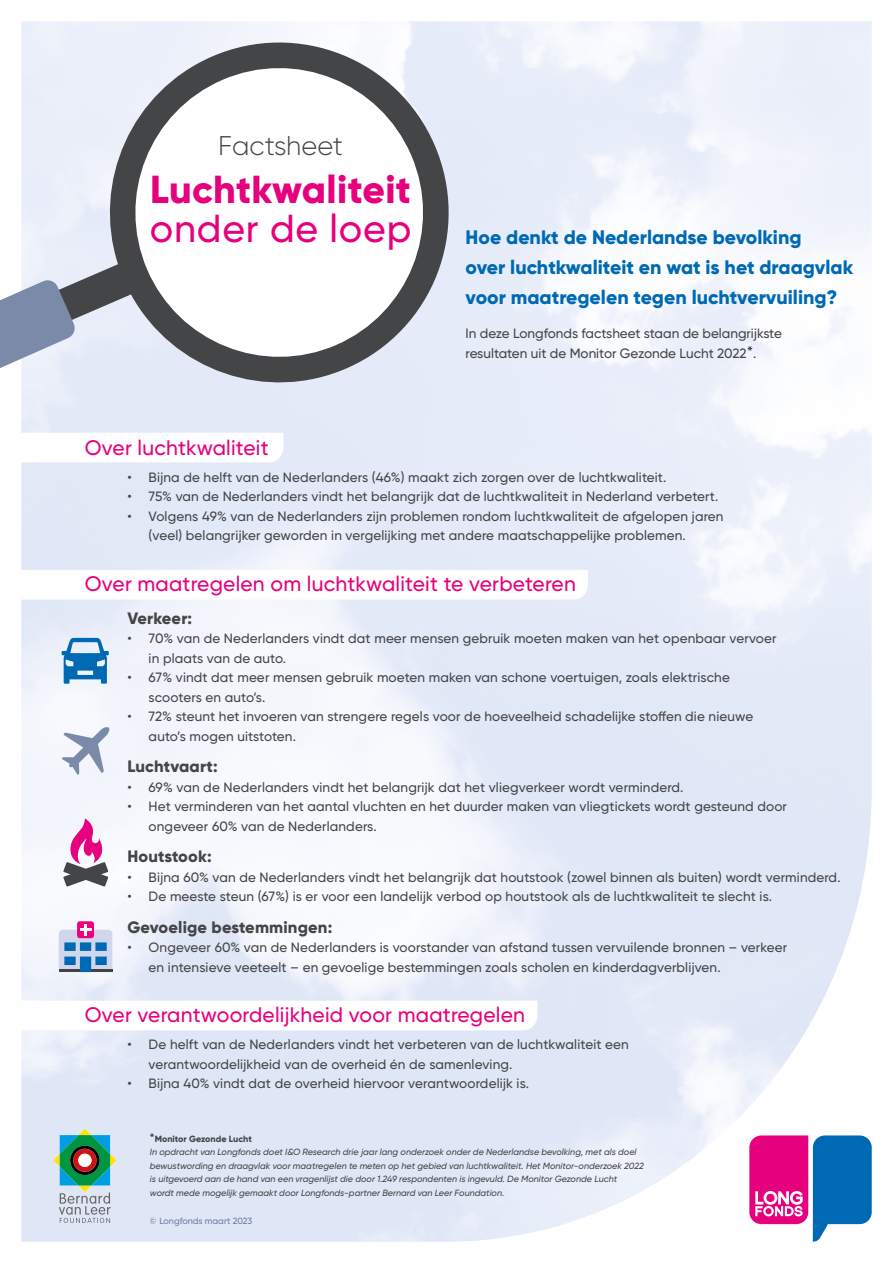
<style>
.page{position:relative;width:893px;height:1263px;background:#fff}
.page>*{position:absolute;margin:0;border:0;box-sizing:border-box;transform-origin:0 0}
.Hoofdstuk_kop{font:800 39px "Gilroy";letter-spacing:.01em;color:#e6007d}
.Hoofdstuk_kop-2{font:500 39px "Gilroy";letter-spacing:.02em;color:#e6007d}
.Hoofdstuk_kop-3{font:300 27px "Gilroy";color:#444547}
.t1{font:500 21px "Gilroy";letter-spacing:.01em;color:#e6007d}
.Hoofdstuk_kop-4{font:800 19.5px/30px "Gilroy";color:#0069b4}
.t2{font:800 16.5px "Gilroy";letter-spacing:.01em;color:#444547}
.Intro{font:500 13.5px/19.5px "Gilroy";letter-spacing:.01em;color:#444547}
.Intro-2{font:italic 500 9px "Gilroy";color:#444547}
.Intro-3{font:800 9px "Gilroy";color:#444547}
.t3{font:500 9px "Gilroy";color:#7b8aa9}
.s1{font-size:16.5px}
.s2{font-size:12px}
</style>
<div class="page">
<img style="left:21px;top:21px;width:851px;height:1221px">
<svg style="left:749px;top:1135px;width:123px;height:107px"></svg>
<svg style="left:21px;top:570px;width:567px;height:30px"></svg>
<svg style="left:21px;top:1001px;width:516px;height:29px"></svg>
<svg style="left:62px;top:638px;width:47px;height:46px;background:#61a1d0"></svg>
<svg style="left:63px;top:818px;width:45px;height:68px"></svg>
<svg style="left:62px;top:725px;width:49px;height:50px"></svg>
<div style="left:77px;top:921px;width:17px;height:17px;background:#f0007d;border-radius:3px"></div>
<svg style="left:59px;top:924px;width:53px;height:48px;background:#9aa7d0"></svg>
<svg style="left:53px;top:1129px;width:63px;height:94px;background:#89b3ac"></svg>
<svg style="left:21px;top:21px;width:450px;height:397px"></svg>
<svg style="left:0;top:279px;width:283px;height:183px"></svg>
<p class="Hoofdstuk_kop-3" style="left:218px;top:129px;width:126px">Factsheet</p>
<p class="Hoofdstuk_kop" style="left:150px;top:165px;width:262px">Luchtkwaliteit</p>
<p class="Hoofdstuk_kop-2" style="left:150px;top:205px;width:263px">onder de loep</p>
<p class="Hoofdstuk_kop-4" style="left:466px;top:222px;width:337px">Hoe denkt de Nederlandse bevolking</p>
<p class="Hoofdstuk_kop-4" style="left:466px;top:252px;width:389px">over luchtkwaliteit en wat is het draagvlak voor maatregelen tegen luchtvervuiling?</p>
<p class="Intro" style="left:466px;top:323px;width:318px;line-height:20.2px">In deze Longfonds factsheet staan de belangrijkste resultaten uit de Monitor Gezonde Lucht 2022<span class="s1">*</span>.</p>
<p class="t1" style="left:85px;top:434px;width:185px">Over luchtkwaliteit</p>
<p class="Intro" style="left:127px;top:467px;width:541px">• Bijna de helft van de Nederlanders (46%) maakt zich zorgen over de luchtkwaliteit.</p>
<p class="Intro" style="left:127px;top:487px;width:593px">• 75% van de Nederlanders vindt het belangrijk dat de luchtkwaliteit in Nederland verbetert.</p>
<p class="Intro" style="left:127px;top:506px;width:598px">• Volgens 49% van de Nederlanders zijn problemen rondom luchtkwaliteit de afgelopen jaren</p>
<p class="Intro" style="left:149px;top:526px;width:539px">(veel) belangrijker geworden in vergelijking met andere maatschappelijke problemen.</p>
<p class="t1" style="left:85px;top:570px;width:492px">Over maatregelen om luchtkwaliteit te verbeteren</p>
<p class="t2" style="left:127px;top:607px;width:66px">Verkeer:</p>
<p class="Intro" style="left:127px;top:629px;width:651px">• 70% van de Nederlanders vindt dat meer mensen gebruik moeten maken van het openbaar vervoer</p>
<p class="Intro" style="left:149px;top:648px;width:139px">in plaats van de auto.</p>
<p class="Intro" style="left:127px;top:668px;width:604px">• 67% vindt dat meer mensen gebruik moeten maken van schone voertuigen, zoals elektrische</p>
<p class="Intro" style="left:149px;top:687px;width:118px">scooters en auto’s.</p>
<p class="Intro" style="left:149px;top:707px;width:606px;text-indent:-21px">• 72% steunt het invoeren van strengere regels voor de hoeveelheid schadelijke stoffen die nieuwe auto’s mogen uitstoten.</p>
<p class="t2" style="left:127px;top:756px;width:92px">Luchtvaart:</p>
<p class="Intro" style="left:127px;top:777px;width:558px">• 69% van de Nederlanders vindt het belangrijk dat het vliegverkeer wordt verminderd.</p>
<p class="Intro" style="left:149px;top:797px;width:640px;text-indent:-21px">• Het verminderen van het aantal vluchten en het duurder maken van vliegtickets wordt gesteund door ongeveer 60% van de Nederlanders.</p>
<p class="t2" style="left:127px;top:846px;width:86px">Houtstook:</p>
<p class="Intro" style="left:127px;top:867px;width:715px">• Bijna 60% van de Nederlanders vindt het belangrijk dat houtstook (zowel binnen als buiten) wordt verminderd.</p>
<p class="Intro" style="left:127px;top:887px;width:646px">• De meeste steun (67%) is er voor een landelijk verbod op houtstook als de luchtkwaliteit te slecht is.</p>
<p class="t2" style="left:127px;top:916px;width:206px">Gevoelige bestemmingen:</p>
<p class="Intro" style="left:149px;top:938px;width:640px;text-indent:-21px">• Ongeveer 60% van de Nederlanders is voorstander van afstand tussen vervuilende bronnen – verkeer en intensieve veeteelt – en gevoelige bestemmingen zoals scholen en kinderdagverblijven.</p>
<p class="t1" style="left:85px;top:1002px;width:442px">Over verantwoordelijkheid voor maatregelen</p>
<p class="Intro" style="left:149px;top:1034px;width:482px;text-indent:-21px">• De helft van de Nederlanders vindt het verbeteren van de luchtkwaliteit een verantwoordelijkheid van de overheid én de samenleving.</p>
<p class="Intro" style="left:127px;top:1073px;width:403px">• Bijna 40% vindt dat de overheid hiervoor verantwoordelijk is.</p>
<p class="Intro-3" style="left:150px;top:1133px;width:103px"><span class="s2">*</span>Monitor Gezonde Lucht</p>
<p class="Intro-2" style="left:150px;top:1147px;width:488px">In opdracht van Longfonds doet I&amp;O Research drie jaar lang onderzoek onder de Nederlandse bevolking, met als doel</p>
<p class="Intro-2" style="left:150px;top:1160px;width:496px">bewustwording en draagvlak voor maatregelen te meten op het gebied van luchtkwaliteit. Het Monitor-onderzoek 2022</p>
<p class="Intro-2" style="left:150px;top:1174px;width:469px">is uitgevoerd aan de hand van een vragenlijst die door 1.249 respondenten is ingevuld. De Monitor Gezonde Lucht</p>
<p class="Intro-2" style="left:150px;top:1187px;width:356px">wordt mede mogelijk gemaakt door Longfonds-partner Bernard van Leer Foundation.</p>
<p class="t3" style="left:150px;top:1215px;width:104px">© Longfonds maart 2023</p>
</div>
